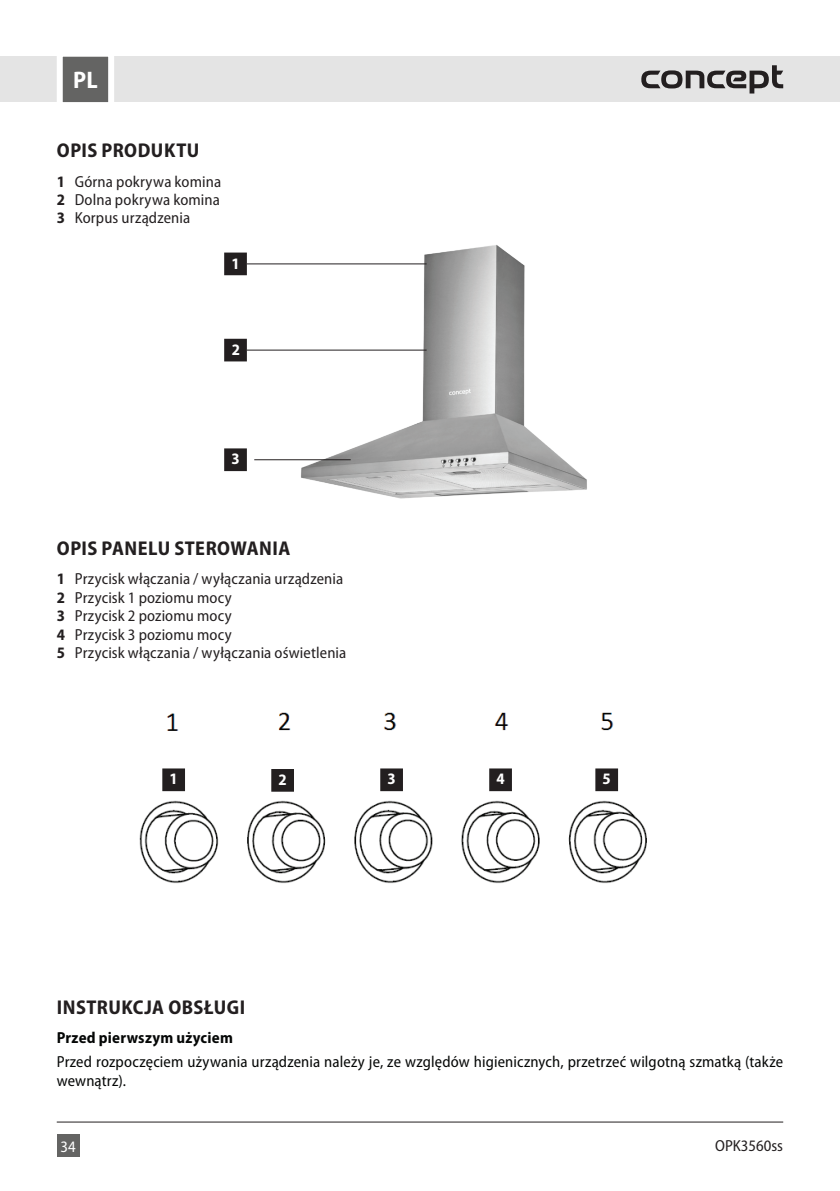
<style>
.page{position:relative;width:840px;height:1191px;background:#fff}
.page>*{position:absolute;margin:0;border:0;box-sizing:border-box;transform-origin:0 0}
.t1{font:700 semi-condensed 24px "Myriad Pro";color:#fff}
.t2{font:700 semi-condensed 20px "Myriad Pro";letter-spacing:.02em;color:#231f20}
.t3{font:semi-condensed 16px/18.4px "Myriad Pro";letter-spacing:.01em;color:#231f20;text-align:justify}
.t4{font:semi-condensed 16px/18.4px "Myriad Pro";letter-spacing:.01em;color:#050706}
.t5{font:700 semi-condensed 16px "Myriad Pro";letter-spacing:.02em;color:#050706}
.t6{font:700 semi-condensed 16px "Myriad Pro";color:#fff}
.t7{font:semi-condensed 16px "Myriad Pro";color:#fff}
.s1{font-weight:700}
</style>
<div class="page">
<div style="left:57px;top:1134px;width:22px;height:23px;background:#646463"></div>
<hr style="left:57px;top:1121px;width:725px;height:1px;background:#231f20">
<div style="left:0;top:57px;width:839px;height:45px;background:#e4e4e4"></div>
<svg style="left:641px;top:65px;width:141px;height:29px"></svg>
<svg style="left:54px;top:56px;width:63px;height:47px;background:#909090"></svg>
<img style="left:139px;top:712px;width:508px;height:171px">
<div style="left:148px;top:752px;width:501px;height:44px;background:#fff"></div>
<div style="left:163px;top:769px;width:21px;height:21px;background:#231f20"></div>
<div style="left:162px;top:768px;width:23px;height:23px;border:2px solid #231f20"></div>
<div style="left:272px;top:770px;width:21px;height:20px;background:#231f20"></div>
<div style="left:271px;top:769px;width:23px;height:22px;border:2px solid #231f20"></div>
<div style="left:381px;top:769px;width:21px;height:21px;background:#231f20"></div>
<div style="left:380px;top:768px;width:23px;height:23px;border:2px solid #231f20"></div>
<div style="left:490px;top:769px;width:20px;height:21px;background:#231f20"></div>
<div style="left:489px;top:768px;width:22px;height:23px;border:2px solid #231f20"></div>
<div style="left:596px;top:769px;width:20px;height:21px;background:#231f20"></div>
<div style="left:595px;top:768px;width:22px;height:23px;border:2px solid #231f20"></div>
<img style="left:283px;top:245px;width:304px;height:254px">
<div style="left:225px;top:253px;width:21px;height:21px;background:#231f20"></div>
<div style="left:224px;top:252px;width:23px;height:23px;border:2px solid #231f20"></div>
<div style="left:225px;top:340px;width:21px;height:20px;background:#231f20"></div>
<div style="left:224px;top:339px;width:23px;height:22px;border:2px solid #231f20"></div>
<div style="left:225px;top:449px;width:21px;height:21px;background:#231f20"></div>
<div style="left:224px;top:448px;width:23px;height:23px;border:2px solid #231f20"></div>
<hr style="left:247px;top:263px;width:179px;height:1px;background:#231f20">
<hr style="left:247px;top:349px;width:179px;height:1px;background:#231f20">
<hr style="left:254px;top:459px;width:96px;height:1px;background:#231f20">
<h1 class="t1" style="left:73px;top:67px;width:26px">PL</h1>
<p class="t2" style="left:57px;top:139px;width:144px">OPIS PRODUKTU</p>
<p class="t3" style="left:57px;top:172px;width:166px"><span class="s1">1</span> Górna pokrywa komina <span class="s1">2</span> Dolna pokrywa komina <span class="s1">3</span> Korpus urządzenia</p>
<p class="t6" style="left:231px;top:254px;width:10px">1</p>
<p class="t6" style="left:232px;top:340px;width:10px">2</p>
<p class="t6" style="left:231px;top:450px;width:10px">3</p>
<p class="t2" style="left:57px;top:537px;width:235px">OPIS PANELU STEROWANIA</p>
<p class="t3" style="left:57px;top:570px;width:291px;text-align:left"><span class="s1">1</span> Przycisk włączania / wyłączania urządzenia <span class="s1">2</span> Przycisk 1 poziomu mocy<br><span class="s1">3</span> Przycisk 2 poziomu mocy<br><span class="s1">4</span> Przycisk 3 poziomu mocy<br><span class="s1">5</span> Przycisk włączania / wyłączania oświetlenia</p>
<p class="t6" style="left:169px;top:770px;width:10px">1</p>
<p class="t6" style="left:278px;top:770px;width:10px">2</p>
<p class="t6" style="left:387px;top:770px;width:10px">3</p>
<p class="t6" style="left:496px;top:770px;width:10px">4</p>
<p class="t6" style="left:602px;top:770px;width:10px">5</p>
<p class="t2" style="left:57px;top:995px;width:190px">INSTRUKCJA OBSŁUGI</p>
<p class="t5" style="left:57px;top:1029px;width:178px">Przed pierwszym użyciem</p>
<p class="t4" style="left:57px;top:1053px;width:727px">Przed rozpoczęciem używania urządzenia należy je, ze względów higienicznych, przetrzeć wilgotną szmatką (także wewnątrz).</p>
<p class="t7" style="left:60px;top:1138px;width:17px">34</p>
<p class="t3" style="left:714px;top:1136px;width:69px">OPK3560ss</p>
</div>
